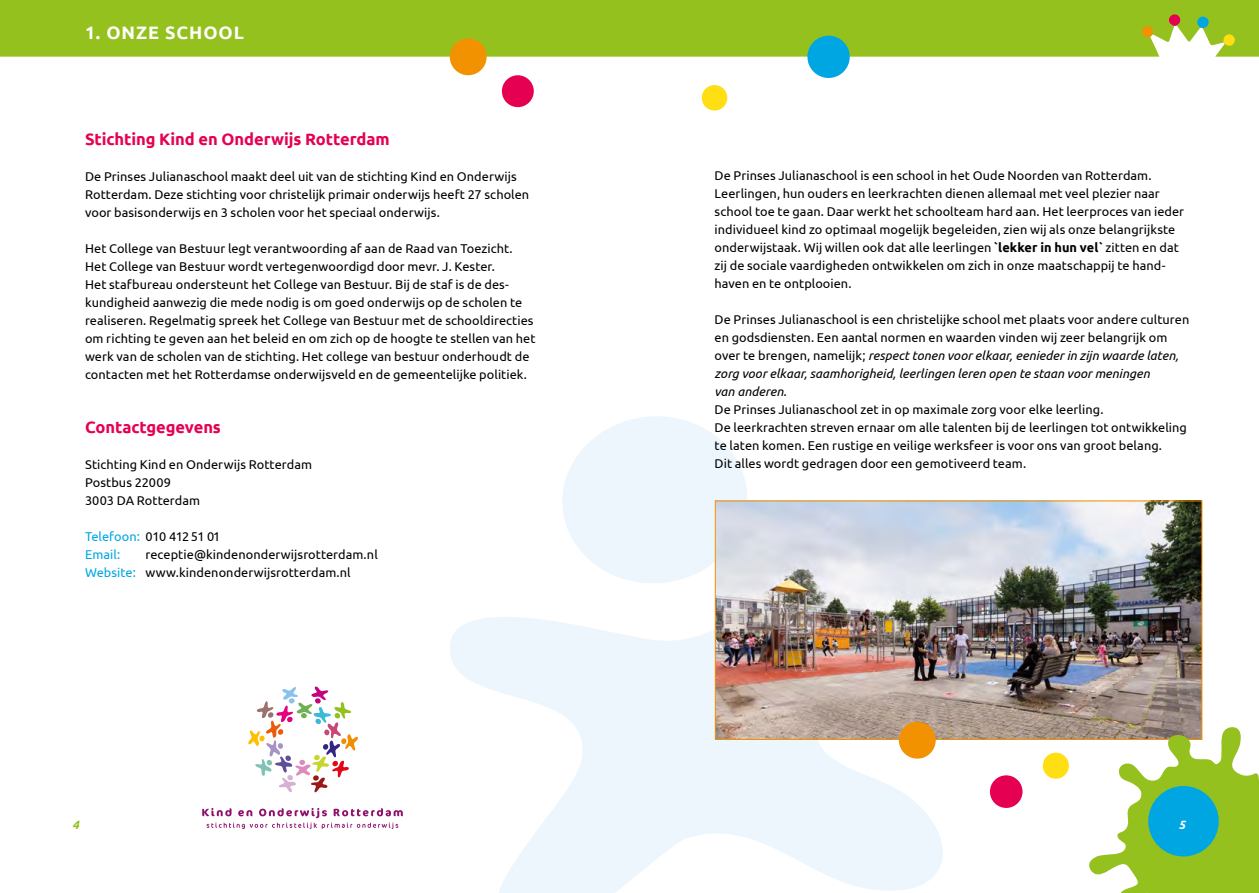
<style>
.page{position:relative;width:1259px;height:893px;background:#fff}
.page>*{position:absolute;margin:0;border:0;box-sizing:border-box;transform-origin:0 0}
.t1{font:700 18px "Ubuntu";letter-spacing:.055em;color:#fff}
.t2{font:700 16.5px "Ubuntu";letter-spacing:-.005em;color:#e50052}
.t3{font:12.75px/18px "Ubuntu";letter-spacing:.005em;color:#000}
.t4{font:12.75px/18px "Ubuntu";color:#00a6e2}
.t5{font:italic 700 12px "Ubuntu";color:#fff}
.t6{font:italic 700 12px "Ubuntu";color:#95c11f}
.s1{color:#000}
.s2{color:#00a6e2}
.s3{font-weight:700}
.s4{font-style:italic}
</style>
<div class="page">
<svg style="left:450px;top:416px;width:521px;height:477px"></svg>
<img style="left:717px;top:503px;width:483px;height:235px">
<div style="left:715px;top:501px;width:487px;height:239px;border:1px solid #f39200"></div>
<div style="left:0;top:0;width:1259px;height:57px;background:#95c11f"></div>
<svg style="left:1223px;top:34px;width:12px;height:13px"></svg>
<svg style="left:1168px;top:14px;width:12px;height:12px"></svg>
<svg style="left:1196px;top:16px;width:12px;height:12px"></svg>
<svg style="left:1141px;top:26px;width:12px;height:12px"></svg>
<svg style="left:1085px;top:726px;width:174px;height:167px"></svg>
<div style="left:899px;top:722px;width:36px;height:37px;background:#f39200;border-radius:50%"></div>
<div style="left:1148px;top:786px;width:70px;height:70px;background:#00a6e2;border-radius:50%"></div>
<div style="left:990px;top:775px;width:32px;height:33px;background:#e50052;border-radius:50%"></div>
<div style="left:1042px;top:753px;width:27px;height:26px;background:#ffde14;border-radius:50%"></div>
<svg style="left:248px;top:686px;width:110px;height:107px"></svg>
<svg style="left:202px;top:808px;width:201px;height:21px"></svg>
<div style="left:502px;top:75px;width:32px;height:32px;background:#e50052;border-radius:50%"></div>
<div style="left:450px;top:38px;width:36px;height:37px;background:#f39200;border-radius:50%"></div>
<div style="left:807px;top:36px;width:42px;height:42px;background:#00a6e2;border-radius:50%"></div>
<div style="left:702px;top:85px;width:25px;height:26px;background:#ffde14;border-radius:50%"></div>
<h1 class="t1" style="left:85px;top:22px;width:160px">1. ONZE SCHOOL</h1>
<p class="t2" style="left:85px;top:129px;width:306px">Stichting Kind en Onderwijs Rotterdam</p>
<p class="t3" style="left:85px;top:167px;width:446px">De Prinses Julianaschool maakt deel uit van de stichting Kind en Onderwijs<br>Rotterdam. Deze stichting voor christelijk primair onderwijs heeft 27 scholen voor basisonderwijs en 3 scholen voor het speciaal onderwijs.</p>
<p class="t3" style="left:85px;top:239px;width:452px">Het College van Bestuur legt verantwoording af aan de Raad van Toezicht.<br>Het College van Bestuur wordt vertegenwoordigd door mevr. J. Kester.<br>Het stafbureau ondersteunt het College van Bestuur. Bij de staf is de des&shy;kundigheid aanwezig die mede nodig is om goed onderwijs op de scholen te realiseren. Regelmatig spreek het College van Bestuur met de schooldirecties om richting te geven aan het beleid en om zich op de hoogte te stellen van het werk van de scholen van de stichting. Het college van bestuur onderhoudt de contacten met het Rotterdamse onderwijsveld en de gemeentelijke politiek.</p>
<p class="t2" style="left:85px;top:417px;width:137px">Contactgegevens</p>
<p class="t3" style="left:85px;top:455px;width:228px">Stichting Kind en Onderwijs Rotterdam<br>Postbus 22009<br>3003 DA Rotterdam</p>
<p class="t4" style="left:85px;top:527px;width:137px">Telefoon: <span class="s1">010 412 51 01<br></span>Email:</p>
<p class="t3" style="left:85px;top:545px;width:294px;text-indent:60px">receptie@kindenonderwijsrotterdam.nl<br><span class="s2">Website:</span> www.kindenonderwijsrotterdam.nl</p>
<p class="t6" style="left:72px;top:817px;width:8px">4</p>
<p class="t3" style="left:714px;top:166px;width:471px">De Prinses Julianaschool is een school in het Oude Noorden van Rotterdam.<br>Leerlingen, hun ouders en leerkrachten dienen allemaal met veel plezier naar school toe te gaan. Daar werkt het schoolteam hard aan. Het leerproces van ieder individueel kind zo optimaal mogelijk begeleiden, zien wij als onze belangrijkste onderwijstaak. Wij willen ook dat alle leerlingen <span class="s3">`lekker in hun vel`</span> zitten en dat zij de sociale vaardigheden ontwikkelen om zich in onze maatschappij te hand&shy;haven en te ontplooien.</p>
<p class="t3" style="left:714px;top:310px;width:476px">De Prinses Julianaschool is een christelijke school met plaats voor andere culturen en godsdiensten. Een aantal normen en waarden vinden wij zeer belangrijk om over te brengen, namelijk; <span class="s4">respect tonen voor elkaar, eenieder in zijn waarde laten, zorg voor elkaar, saamhorigheid, leerlingen leren open te staan voor meningen<br>van anderen.</span></p>
<p class="t3" style="left:714px;top:400px;width:474px">De Prinses Julianaschool zet in op maximale zorg voor elke leerling.<br>De leerkrachten streven ernaar om alle talenten bij de leerlingen tot ontwikkeling te laten komen. Een rustige en veilige werksfeer is voor ons van groot belang.<br>Dit alles wordt gedragen door een gemotiveerd team.</p>
<p class="t5" style="left:1178px;top:817px;width:8px">5</p>
</div>
